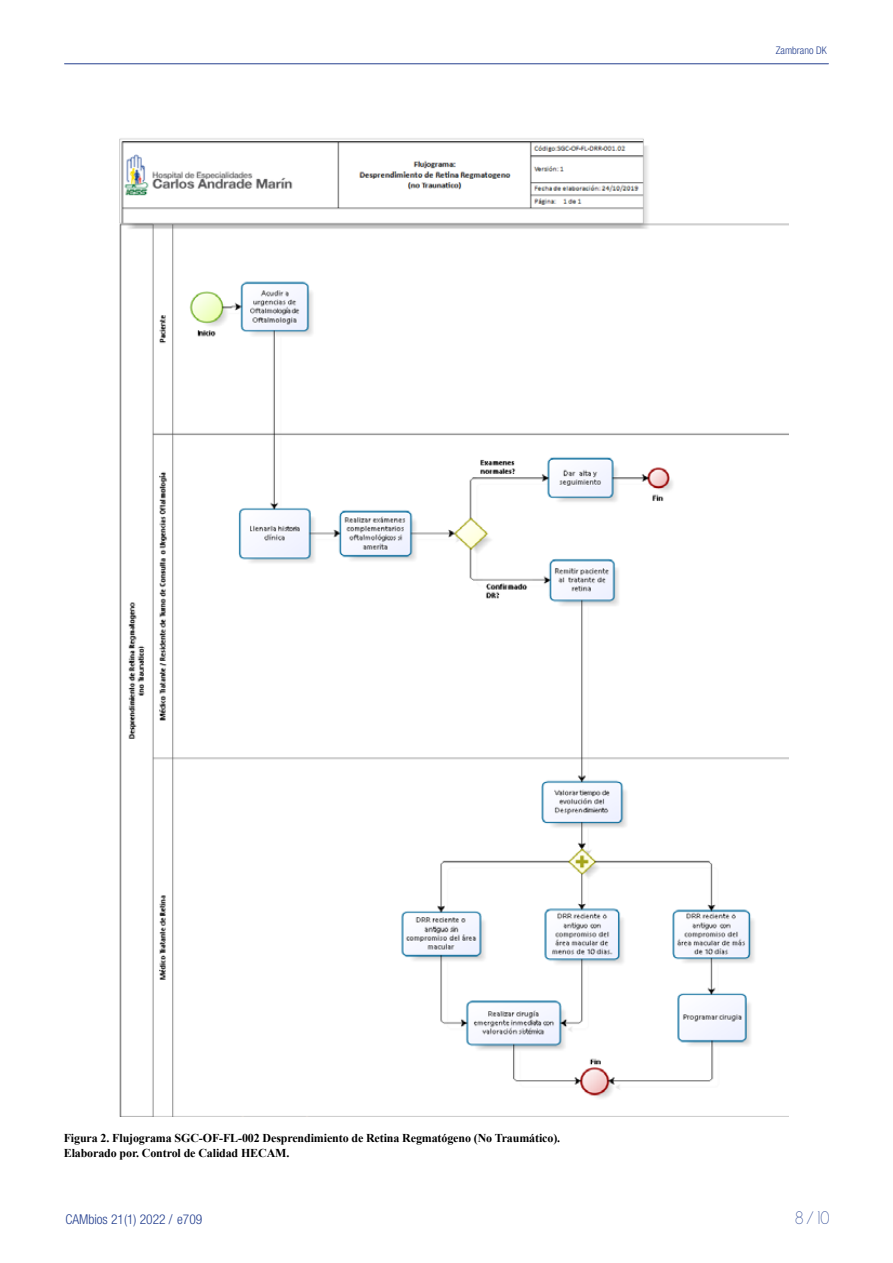
<style>
.page{position:relative;width:893px;height:1263px;background:#fff}
.page>*{position:absolute;margin:0;border:0;box-sizing:border-box;transform-origin:0 0}
.t1{font:300 18px "Dolce Vita";color:#25408f}
.t2{font:300 condensed 13.5px "Helvetica Neue LT Com";color:#25408f}
.t3{font:700 12px/14.4px "Times New Roman";letter-spacing:-.01em;color:#000}
.t4{font:300 condensed 10.5px "Helvetica Neue LT Com";color:#25408f}
</style>
<div class="page">
<hr style="left:65px;top:63px;width:763px;height:1px;background:#25408f">
<img style="left:119px;top:138px;width:669px;height:978px">
<p class="t4" style="left:776px;top:44px;width:52px">Zambrano DK</p>
<p class="t3" style="left:64px;top:1131px;width:498px">Figura 2. Flujograma SGC-OF-FL-002 Desprendimiento de Retina Regmatógeno (No Traumático).<br>Elaborado por. Control de Calidad HECAM.</p>
<p class="t2" style="left:65px;top:1211px;width:138px">CAMbios 21(1) 2022 / e709</p>
<h1 class="t1" style="left:795px;top:1209px;width:35px">8 / 10</h1>
</div>
